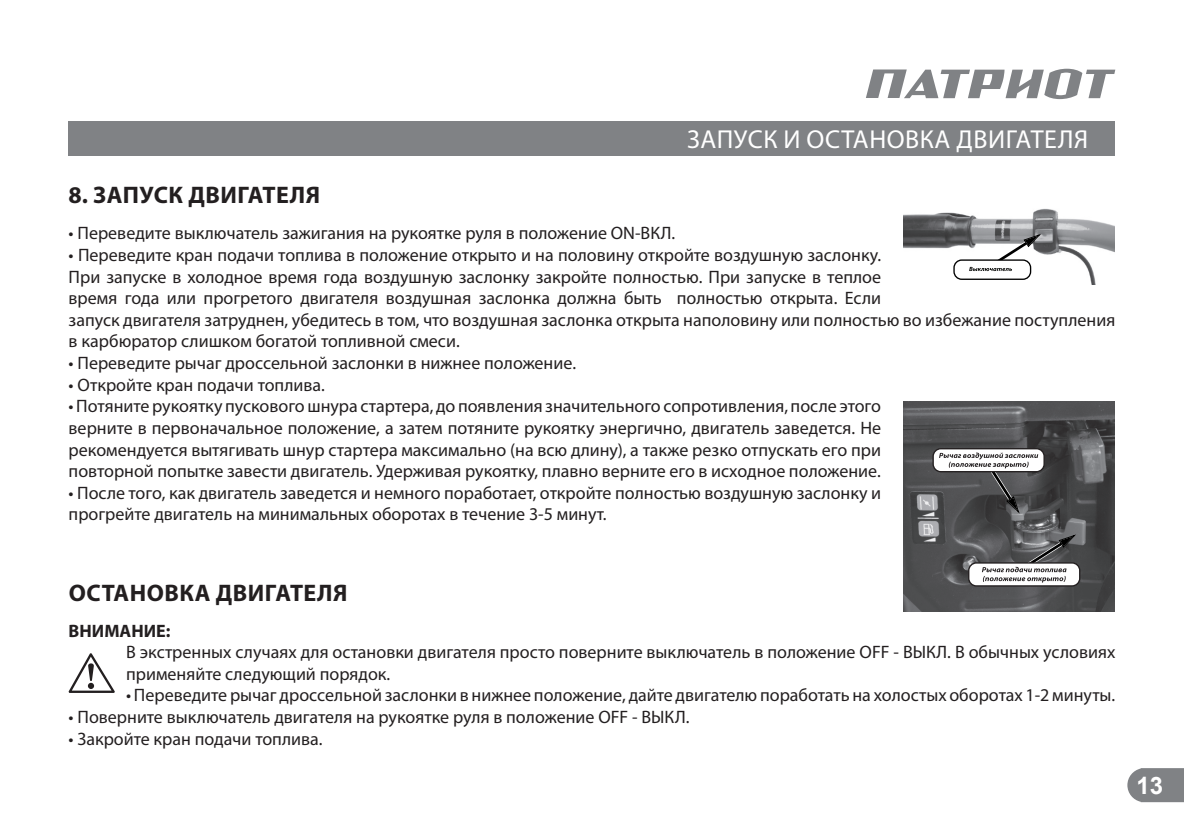
<style>
.page{position:relative;width:1184px;height:836px;background:#fff}
.page>*{position:absolute;margin:0;border:0;box-sizing:border-box;transform-origin:0 0}
.t1{font:26px "Myriad Pro";letter-spacing:.02em;color:#fff}
.t2{font:700 24px "Myriad Pro";letter-spacing:.035em;color:#231f20}
.t3{font:700 24px "Arial";color:#fff}
.t4{font:18px/21.6px "Myriad Pro";color:#231f20}
.t5{font:700 18px "Myriad Pro";color:#231f20}
</style>
<div class="page">
<svg style="left:1127px;top:768px;width:57px;height:33px;background:#888a8d"></svg>
<svg style="left:866px;top:69px;width:249px;height:30px"></svg>
<div style="left:69px;top:121px;width:1046px;height:34px;background:#808285"></div>
<svg style="left:68px;top:653px;width:47px;height:39px"></svg>
<img style="left:904px;top:208px;width:210px;height:76px">
<div style="left:954px;top:260px;width:76px;height:19px;background:#fff;border-radius:8px"></div>
<div style="left:953px;top:259px;width:78px;height:21px;border:1px solid #000;border-radius:8px"></div>
<svg style="left:969px;top:234px;width:71px;height:37px"></svg>
<img style="left:904px;top:401px;width:210px;height:210px">
<div style="left:933px;top:448px;width:111px;height:23px;background:#fff;border-radius:8px"></div>
<div style="left:932px;top:448px;width:113px;height:24px;border:1px solid #231f20;border-radius:8px"></div>
<svg style="left:939px;top:452px;width:99px;height:60px"></svg>
<div style="left:969px;top:562px;width:111px;height:23px;background:#fff;border-radius:8px"></div>
<div style="left:968px;top:562px;width:112px;height:24px;border:1px solid #231f20;border-radius:8px"></div>
<svg style="left:982px;top:535px;width:93px;height:47px"></svg>
<h1 class="t1" style="left:687px;top:123px;width:137px">Запуск иостано</h1>
<h1 class="t1" style="left:905px;top:123px;width:184px">вка двигателя</h1>
<h2 class="t2" style="left:69px;top:179px;width:41px">8. Зап</h2>
<h2 class="t2" style="left:140px;top:179px;width:181px">уск дви гателя</h2>
<p class="t4" style="left:69px;top:222px;width:608px">• Переведите выключатель зажигания на рукоятке руля в положение ON-ВКЛ .</p>
<p class="t4" style="left:69px;top:244px;width:1048px">• Переведите кран подачи топлива в положение открыто и на половину откройте воздушную заслонку.<br>При запуске в холодное время года воздушную заслонку закройте полностью. При запуске в теплое<br>время года или прогретого двигателя воздушная заслонка должна быть полностью открыта. Если<br>запуск двигателя затруднен, убедитесь в том, что воздушная заслонка открыта наполовину или полностью во избежание поступления в карбюратор слишком богатой топливной смеси.</p>
<p class="t4" style="left:69px;top:352px;width:509px">• Переведите рычаг дроссельной заслонки в нижнее положение.</p>
<p class="t4" style="left:69px;top:373px;width:258px">• Откройте кран подачи топлива.</p>
<p class="t4" style="left:69px;top:395px;width:814px;text-align:justify">• Потяните рукоятку пускового шнура стартера, до появления значительного сопротивления, после этого верните в первоначальное положение, а затем потяните рукоятку энергично, двигатель заведется. Не рекомендуется вытягивать шнур стартера максимально (на всю длину), а также резко отпускать его при повторной попытке завести двигатель. Удерживая рукоятку, плавно верните его в исходное положение.</p>
<p class="t4" style="left:69px;top:481px;width:814px">• После того, как двигатель заведется и немного поработает, откройте полностью воздушную заслонку и прогрейте двигатель на минимальных оборотах в течение 3-5 минут.</p>
<h2 class="t2" style="left:69px;top:576px;width:95px">Остановка</h2>
<h2 class="t2" style="left:216px;top:576px;width:132px">дви гателя</h2>
<p class="t5" style="left:69px;top:618px;width:103px">ВНИМАНИЕ:</p>
<p class="t4" style="left:126px;top:640px;width:789px">В экстренных случаях для остановки двигателя просто поверните выключатель в положение OFF - ВЫКЛ</p>
<p class="t4" style="left:947px;top:640px;width:169px">. В обычных условиях</p>
<p class="t4" style="left:126px;top:662px;width:266px">применяйте следующий порядок.</p>
<p class="t4" style="left:126px;top:684px;width:991px">• Переведите рычаг дроссельной заслонки в нижнее положение, дайте двигателю поработать на холостых оборотах 1-2 минуты.</p>
<p class="t4" style="left:69px;top:705px;width:585px">• Поверните выключатель двигателя на рукоятке руля в положение OFF - ВЫКЛ</p>
<p class="t4" style="left:686px;top:705px;width:5px">.</p>
<p class="t4" style="left:69px;top:727px;width:255px">• Закройте кран подачи топлива.</p>
<h2 class="t3" style="left:1136px;top:769px;width:28px">13</h2>
</div>
